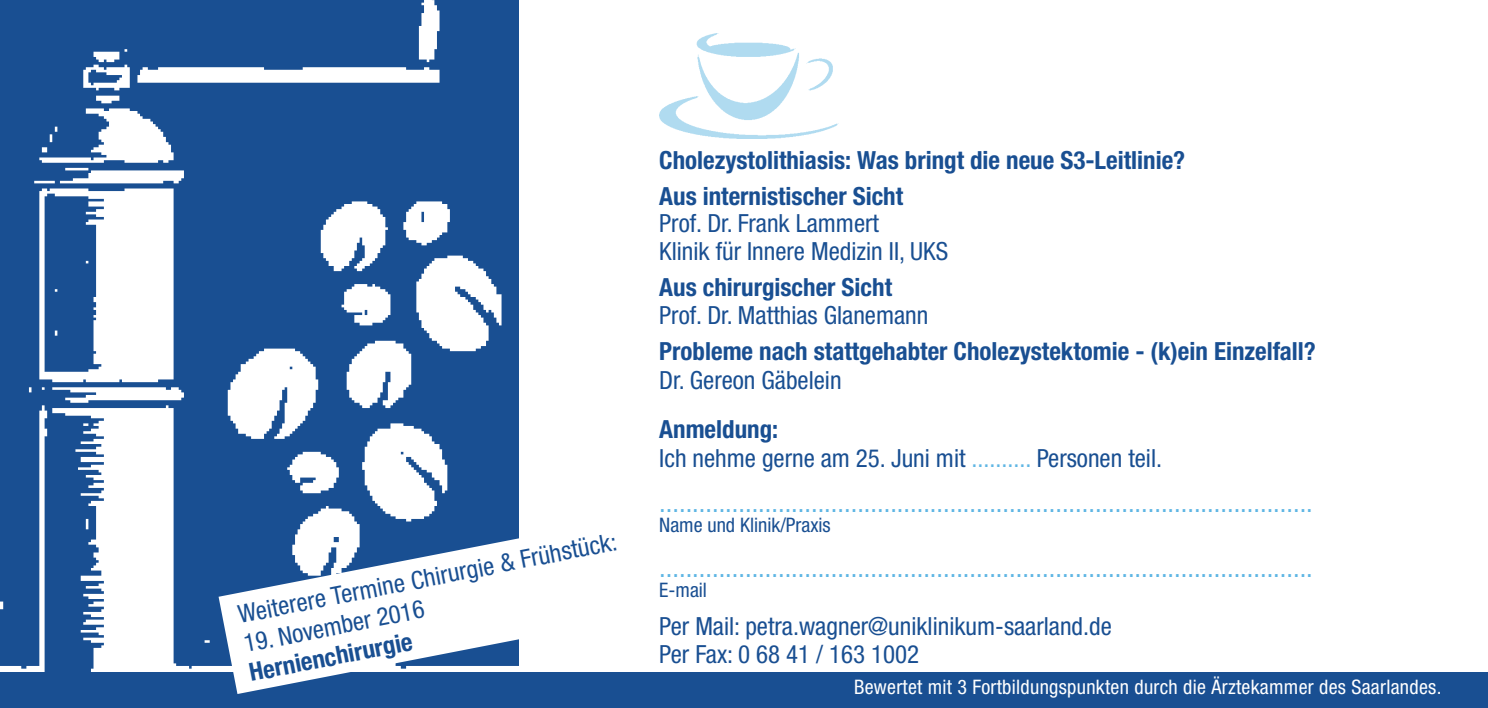
<style>
.page{position:relative;width:1488px;height:708px;background:#fff}
.page>*{position:absolute;margin:0;border:0;box-sizing:border-box;transform-origin:0 0}
.t1{font:condensed 27.5px "Helvetica Neue";color:#5fb6e4}
.t2{font:condensed 25px/28.8px "Helvetica Neue";color:#194f92}
.t3{font:700 condensed 25px/36.2px "Helvetica Neue";color:#194f92}
.t4{font:condensed 20px "Helvetica Neue";letter-spacing:.015em;color:#fff}
.t5{font:condensed 20px "Helvetica Neue";color:#194f92}
.s1{font-weight:700}
.s2{color:#5fb6e4}
</style>
<div class="page">
<img style="left:659px;top:34px;width:180px;height:104px">
<img style="left:0;top:0;width:518px;height:672px">
<div style="left:0;top:672px;width:1488px;height:35px;background:#194f92"></div>
<svg style="left:219px;top:519px;width:300px;height:175px"></svg>
<p class="t2" style="left:236px;top:602px;width:387px;rotate:-11deg">Weiterere Termine Chirurgie &amp; Frühstück:</p>
<p class="t2" style="left:242px;top:631px;width:185px;rotate:-11deg">19. November 2016</p>
<p class="t3" style="left:246px;top:656px;width:167px;rotate:-11deg">Hernienchirurgie</p>
<p class="t3" style="left:659px;top:144px;width:527px">Cholezystolithiasis: Was bringt die neue S3-Leitlinie?<br>Aus internistischer Sicht</p>
<p class="t2" style="left:659px;top:212px;width:290px;line-height:27.5px">Prof. Dr. Frank Lammert<br>Klinik für Innere Medizin II, UKS</p>
<p class="t3" style="left:659px;top:271px;width:234px">Aus chirurgischer Sicht</p>
<p class="t2" style="left:659px;top:302px;width:271px">Prof. Dr. Matthias Glanemann</p>
<p class="t3" style="left:659px;top:335px;width:658px">Probleme nach stattgehabter Cholezystektomie - (k)ein Einzelfall?</p>
<p class="t2" style="left:659px;top:367px;width:184px">Dr. Gereon Gäbelein</p>
<p class="t2" style="left:659px;top:416px;width:504px"><span class="s1">Anmeldung:<br></span>Ich nehme gerne am 25. Juni mit <span class="s2">..........</span> Personen teil.</p>
<p class="t1" style="left:659px;top:492px;width:655px">...................................................................................................</p>
<p class="t5" style="left:659px;top:517px;width:173px">Name und Klinik/Praxis</p>
<p class="t1" style="left:659px;top:557px;width:655px">...................................................................................................</p>
<p class="t5" style="left:659px;top:582px;width:49px">E-mail</p>
<p class="t2" style="left:659px;top:613px;width:454px">Per Mail: petra.wagner@uniklinikum-saarland.de<br>Per Fax: 0 68 41 / 163 1002</p>
<p class="t4" style="left:854px;top:679px;width:589px">Bewertet mit 3 Fortbildungspunkten durch die Ärztekammer des Saarlandes.</p>
</div>
